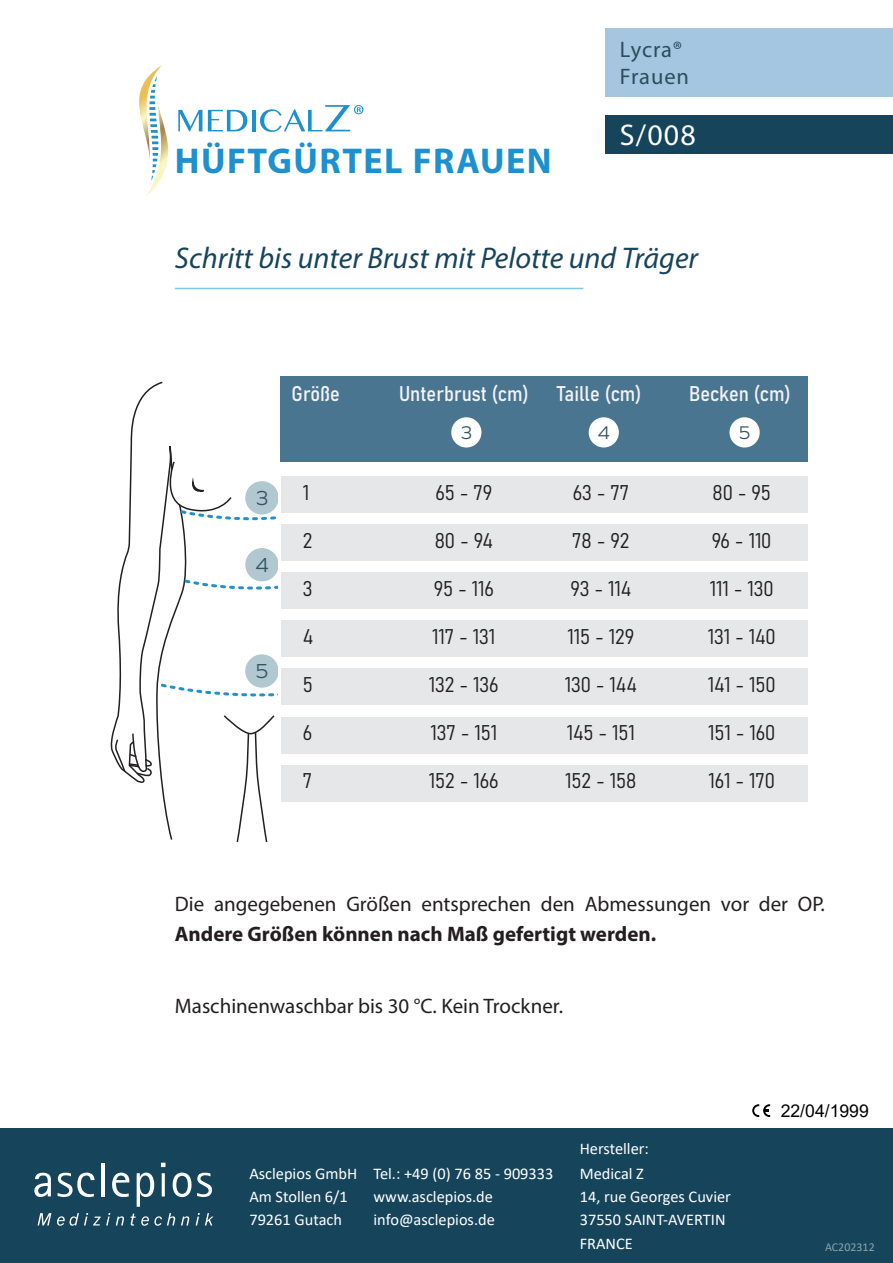
<style>
.page{position:relative;width:893px;height:1263px;background:#fff}
.page>*{position:absolute;margin:0;border:0;box-sizing:border-box;transform-origin:0 0}
.t1{font:700 36px "Myriad Pro";letter-spacing:.04em;color:#1d90d0}
.t2{font:italic 30px "Myriad Pro";color:#16445b}
.t3{font:30px "Myriad Pro";color:#fff}
.t4{font:22.5px/27px "Myriad Pro";letter-spacing:.035em;color:#2a4f5c}
.t5{font:21.15px "Graphie";color:#335561}
.t6{font:21px "Bahnschrift";color:#231f20}
.t7{font:21px "Myriad Pro";color:#231f20}
.t8{font:700 21px "Myriad Pro";color:#231f20}
.t9{font:21px "Bahnschrift";color:#f2f3f4}
.t10{font:19.05px "Graphie";color:#335561}
.t11{font:17.55px "Arial";color:#000001}
.t12{font:16.35px/23.4px "Calibri";color:#fff}
.t13{font:12px "Calibri";color:#89a5ae}
</style>
<div class="page">
<div style="left:605px;top:28px;width:288px;height:68px;background:#a5c6e1"></div>
<svg style="left:110px;top:381px;width:168px;height:461px"></svg>
<div style="left:245px;top:548px;width:34px;height:33px;background:#b1c8d1;border-radius:50%"></div>
<div style="left:245px;top:654px;width:34px;height:34px;background:#b1c8d1;border-radius:50%"></div>
<div style="left:245px;top:481px;width:34px;height:33px;background:#b1c8d1;border-radius:50%"></div>
<hr style="left:175px;top:288px;width:408px;height:1px;background:#7fc8e1">
<div style="left:605px;top:115px;width:288px;height:39px;background:#16445b"></div>
<svg style="left:139px;top:65px;width:63px;height:131px"></svg>
<svg style="left:208px;top:110px;width:39px;height:21px"></svg>
<hr style="left:252px;top:110px;width:3px;height:21px;background:#1d90d0">
<svg style="left:260px;top:105px;width:103px;height:27px"></svg>
<div style="left:278px;top:360px;width:218px;height:530px;background:#fff"></div>
<div style="left:280px;top:377px;width:528px;height:85px;background:#4a7591"></div>
<div style="left:281px;top:477px;width:527px;height:36px;background:#e6e7e9"></div>
<div style="left:281px;top:525px;width:527px;height:36px;background:#e6e7e9"></div>
<div style="left:281px;top:573px;width:527px;height:36px;background:#e6e7e9"></div>
<div style="left:281px;top:621px;width:527px;height:36px;background:#e6e7e9"></div>
<div style="left:281px;top:669px;width:527px;height:36px;background:#e6e7e9"></div>
<div style="left:281px;top:717px;width:527px;height:36px;background:#e6e7e9"></div>
<div style="left:281px;top:765px;width:527px;height:36px;background:#e6e7e9"></div>
<div style="left:451px;top:417px;width:30px;height:30px;background:#fff;border-radius:50%"></div>
<div style="left:589px;top:417px;width:30px;height:30px;background:#fff;border-radius:50%"></div>
<div style="left:729px;top:417px;width:31px;height:30px;background:#fff;border-radius:50%"></div>
<svg style="left:752px;top:1104px;width:18px;height:13px"></svg>
<div style="left:0;top:1128px;width:893px;height:135px;background:#16445b"></div>
<hr style="left:101px;top:1163px;width:4px;height:33px;background:#fff">
<svg style="left:112px;top:1172px;width:17px;height:25px"></svg>
<svg style="left:137px;top:1172px;width:17px;height:35px"></svg>
<hr style="left:162px;top:1173px;width:3px;height:23px;background:#fff">
<svg style="left:161px;top:1163px;width:4px;height:4px"></svg>
<svg style="left:34px;top:1172px;width:61px;height:26px"></svg>
<svg style="left:173px;top:1172px;width:39px;height:26px"></svg>
<svg style="left:38px;top:1213px;width:13px;height:12px"></svg>
<svg style="left:57px;top:1213px;width:53px;height:13px"></svg>
<svg style="left:116px;top:1216px;width:8px;height:9px"></svg>
<svg style="left:131px;top:1213px;width:44px;height:13px"></svg>
<svg style="left:181px;top:1216px;width:8px;height:9px"></svg>
<svg style="left:196px;top:1213px;width:18px;height:12px"></svg>
<h1 class="t1" style="left:175px;top:137px;width:378px">HÜFTGÜRTEL FRAUEN</h1>
<h3 class="t4" style="left:620px;top:36px;width:71px">Lycra®<br>Frauen</h3>
<h2 class="t3" style="left:620px;top:116px;width:78px">S/008</h2>
<h2 class="t2" style="left:175px;top:240px;width:525px">Schritt bis unter Brust mit Pelotte und Träger</h2>
<p class="t9" style="left:292px;top:377px;width:50px">Größe</p>
<p class="t5" style="left:255px;top:486px;width:15px">3</p>
<p class="t5" style="left:255px;top:553px;width:15px">4</p>
<p class="t5" style="left:255px;top:659px;width:15px">5</p>
<p class="t6" style="left:303px;top:477px;width:8px">1</p>
<p class="t6" style="left:303px;top:525px;width:11px">2</p>
<p class="t6" style="left:303px;top:573px;width:11px">3</p>
<p class="t6" style="left:303px;top:621px;width:12px">4</p>
<p class="t6" style="left:303px;top:669px;width:11px">5</p>
<p class="t6" style="left:303px;top:717px;width:11px">6</p>
<p class="t6" style="left:303px;top:765px;width:11px">7</p>
<p class="t9" style="left:399px;top:378px;width:131px">Unterbrust (cm)</p>
<p class="t9" style="left:557px;top:378px;width:86px">Taille (cm)</p>
<p class="t10" style="left:460px;top:422px;width:14px">3</p>
<p class="t10" style="left:598px;top:422px;width:14px">4</p>
<p class="t6" style="left:435px;top:477px;width:58px">65 - 79</p>
<p class="t6" style="left:435px;top:525px;width:60px">80 - 94</p>
<p class="t6" style="left:434px;top:573px;width:62px">95 - 116</p>
<p class="t6" style="left:432px;top:621px;width:64px">117 - 131</p>
<p class="t6" style="left:429px;top:669px;width:71px">132 - 136</p>
<p class="t6" style="left:430px;top:717px;width:68px">137 - 151</p>
<p class="t6" style="left:429px;top:765px;width:71px">152 - 166</p>
<p class="t6" style="left:573px;top:477px;width:58px">63 - 77</p>
<p class="t6" style="left:572px;top:525px;width:59px">78 - 92</p>
<p class="t6" style="left:570px;top:573px;width:62px">93 - 114</p>
<p class="t6" style="left:567px;top:621px;width:68px">115 - 129</p>
<p class="t6" style="left:565px;top:669px;width:74px">130 - 144</p>
<p class="t6" style="left:567px;top:717px;width:70px">145 - 151</p>
<p class="t6" style="left:565px;top:765px;width:73px">152 - 158</p>
<p class="t9" style="left:689px;top:378px;width:103px">Becken (cm)</p>
<p class="t10" style="left:738px;top:422px;width:14px">5</p>
<p class="t6" style="left:712px;top:477px;width:60px">80 - 95</p>
<p class="t6" style="left:712px;top:525px;width:61px">96 - 110</p>
<p class="t6" style="left:710px;top:573px;width:65px">111 - 130</p>
<p class="t6" style="left:708px;top:621px;width:69px">131 - 140</p>
<p class="t6" style="left:708px;top:669px;width:69px">141 - 150</p>
<p class="t6" style="left:708px;top:717px;width:69px">151 - 160</p>
<p class="t6" style="left:708px;top:765px;width:68px">161 - 170</p>
<p class="t7" style="left:175px;top:891px;width:652px">Die angegebenen Größen entsprechen den Abmessungen vor der OP.</p>
<p class="t8" style="left:175px;top:920px;width:483px">Andere Größen können nach Maß gefertigt werden.</p>
<p class="t7" style="left:175px;top:993px;width:390px">Maschinenwaschbar bis 30 °C. Kein Trockner.</p>
<p class="t12" style="left:580px;top:1136px;width:71px">Hersteller:</p>
<p class="t12" style="left:249px;top:1161px;width:109px">Asclepios GmbH<br>Am Stollen 6/1<br>79261 Gutach</p>
<p class="t12" style="left:373px;top:1161px;width:181px">Tel.: +49 (0) 76 85 - 909333 www.asclepios.de info@asclepios.de</p>
<p class="t12" style="left:580px;top:1161px;width:153px">Medical Z<br>14, rue Georges Cuvier<br>37550 SAINT-AVERTIN<br>FRANCE</p>
<p class="t11" style="left:781px;top:1098px;width:90px">22/04/1999</p>
<p class="t13" style="left:825px;top:1238px;width:51px">AC202312</p>
</div>
